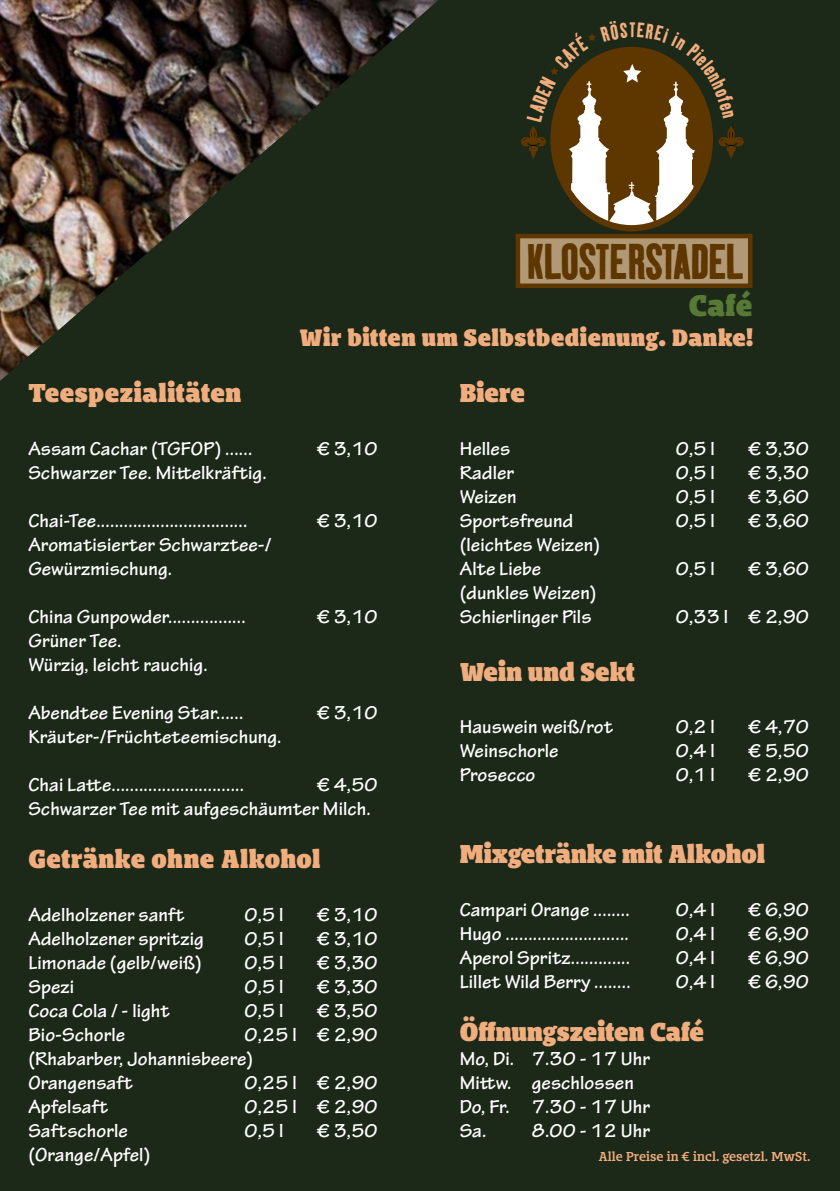
<style>
.page{position:relative;width:840px;height:1191px;background:#fff}
.page>*{position:absolute;margin:0;border:0;box-sizing:border-box;transform-origin:0 0}
.t1{font:48.6px "Kipp No 1";letter-spacing:-.02em;color:#5e3600}
.t2{font:900 27.6px "Bommer Slab";color:#577935}
.t3{font:900 24px "Bommer Slab";letter-spacing:.005em;color:#f0ad7e}
.t4{font:900 24px "Bommer Slab";letter-spacing:.025em;color:#f0ad7e}
.t5{font:900 22px "Bommer Slab";letter-spacing:.025em;color:#f0ad7e}
.t6{font:20.4px "Kipp No 1";color:#f0ad7e}
.t7{font:700 20px/24px "Tekton Pro";letter-spacing:.005em;color:#fff}
.t8{font:600 12px "Bommer Slab";letter-spacing:.005em;color:#f0ad7e}
</style>
<div class="page">
<div style="left:0;top:0;width:839px;height:1191px;background:#1c2818"></div>
<div style="left:515px;top:234px;width:237px;height:54px;background:#b19975;border:4px solid #5e3600"></div>
<img style="left:0;top:0;width:438px;height:381px">
<svg style="left:520px;top:33px;width:223px;height:195px"></svg>
<p class="t6" style="left:628px;top:18px;width:8px">T</p>
<h1 class="t1" style="left:526px;top:232px;width:219px">KLOSTERSTADEL</h1>
<h2 class="t2" style="left:688px;top:284px;width:65px">Café</h2>
<p class="t5" style="left:299px;top:321px;width:455px">Wir bitten um Selbstbedienung. Danke!</p>
<p class="t3" style="left:459px;top:374px;width:66px">Biere</p>
<p class="t7" style="left:459px;top:437px;width:52px">Helles</p>
<p class="t7" style="left:675px;top:437px;width:40px">0,5 l</p>
<p class="t7" style="left:747px;top:437px;width:62px">€ 3,30</p>
<p class="t7" style="left:459px;top:461px;width:56px">Radler</p>
<p class="t7" style="left:675px;top:461px;width:40px">0,5 l</p>
<p class="t7" style="left:747px;top:461px;width:62px">€ 3,30</p>
<p class="t7" style="left:459px;top:485px;width:58px">Weizen</p>
<p class="t7" style="left:675px;top:485px;width:40px">0,5 l</p>
<p class="t7" style="left:747px;top:485px;width:62px">€ 3,60</p>
<p class="t7" style="left:459px;top:509px;width:115px">Sportsfreund</p>
<p class="t7" style="left:675px;top:509px;width:40px">0,5 l</p>
<p class="t7" style="left:747px;top:509px;width:62px">€ 3,60</p>
<p class="t7" style="left:459px;top:533px;width:142px">(leichtes Weizen)<br>Alte Liebe</p>
<p class="t4" style="left:28px;top:374px;width:214px">Teespezialitäten</p>
<p class="t7" style="left:28px;top:437px;width:226px">Assam Cachar (TGFOP) ......</p>
<p class="t7" style="left:316px;top:437px;width:62px">€ 3,10</p>
<p class="t7" style="left:28px;top:461px;width:240px">Schwarzer Tee. Mittelkräftig.</p>
<p class="t7" style="left:28px;top:509px;width:220px">Chai-Tee.................................</p>
<p class="t7" style="left:316px;top:509px;width:62px">€ 3,10</p>
<p class="t7" style="left:28px;top:533px;width:245px">Aromatisierter Schwarztee-/<br>Gewürzmischung.</p>
<p class="t7" style="left:28px;top:605px;width:219px">China Gunpowder.................</p>
<p class="t7" style="left:316px;top:605px;width:62px">€ 3,10</p>
<p class="t7" style="left:28px;top:629px;width:181px">Grüner Tee.<br>Würzig, leicht rauchig.</p>
<p class="t7" style="left:28px;top:701px;width:216px">Abendtee Evening Star......</p>
<p class="t7" style="left:316px;top:701px;width:62px">€ 3,10</p>
<p class="t7" style="left:28px;top:725px;width:255px">Kräuter-/Früchteteemischung.</p>
<p class="t7" style="left:28px;top:773px;width:217px">Chai Latte.............................</p>
<p class="t7" style="left:675px;top:557px;width:40px">0,5 l</p>
<p class="t7" style="left:747px;top:557px;width:62px">€ 3,60</p>
<p class="t7" style="left:459px;top:581px;width:138px">(dunkles Weizen)<br>Schierlinger Pils</p>
<p class="t7" style="left:675px;top:605px;width:134px">0,33 l € 2,90</p>
<p class="t3" style="left:459px;top:653px;width:177px">Wein und Sekt</p>
<p class="t7" style="left:459px;top:715px;width:155px">Hauswein weiß/rot</p>
<p class="t7" style="left:675px;top:715px;width:40px">0,2 l</p>
<p class="t7" style="left:747px;top:715px;width:62px">€ 4,70</p>
<p class="t7" style="left:459px;top:739px;width:100px">Weinschorle</p>
<p class="t7" style="left:675px;top:739px;width:40px">0,4 l</p>
<p class="t7" style="left:747px;top:739px;width:62px">€ 5,50</p>
<p class="t7" style="left:459px;top:763px;width:77px">Prosecco</p>
<p class="t7" style="left:675px;top:763px;width:40px">0,1 l</p>
<p class="t7" style="left:747px;top:763px;width:62px">€ 2,90</p>
<p class="t7" style="left:28px;top:773px;width:350px;text-indent:288px">€ 4,50<br>Schwarzer Tee mit aufgeschäumter Milch.</p>
<p class="t3" style="left:28px;top:840px;width:293px">Getränke ohne Alkohol</p>
<p class="t7" style="left:28px;top:902px;width:158px">Adelholzener sanft</p>
<p class="t7" style="left:244px;top:902px;width:40px">0,5 l</p>
<p class="t7" style="left:316px;top:902px;width:62px">€ 3,10</p>
<p class="t7" style="left:28px;top:926px;width:177px">Adelholzener spritzig</p>
<p class="t7" style="left:244px;top:926px;width:40px">0,5 l</p>
<p class="t7" style="left:316px;top:926px;width:62px">€ 3,10</p>
<p class="t7" style="left:28px;top:950px;width:175px">Limonade (gelb/weiß)</p>
<p class="t7" style="left:244px;top:950px;width:40px">0,5 l</p>
<p class="t7" style="left:316px;top:950px;width:62px">€ 3,30</p>
<p class="t7" style="left:28px;top:974px;width:47px">Spezi</p>
<p class="t7" style="left:244px;top:974px;width:40px">0,5 l</p>
<p class="t7" style="left:316px;top:974px;width:62px">€ 3,30</p>
<p class="t7" style="left:28px;top:998px;width:143px">Coca Cola / - light</p>
<p class="t7" style="left:244px;top:998px;width:40px">0,5 l</p>
<p class="t7" style="left:316px;top:998px;width:62px">€ 3,50</p>
<p class="t7" style="left:28px;top:1022px;width:98px">Bio-Schorle</p>
<p class="t3" style="left:459px;top:835px;width:307px">Mixgetränke mit Alkohol</p>
<p class="t7" style="left:459px;top:898px;width:171px">Campari Orange ........</p>
<p class="t7" style="left:675px;top:898px;width:40px">0,4 l</p>
<p class="t7" style="left:747px;top:898px;width:62px">€ 6,90</p>
<p class="t7" style="left:459px;top:922px;width:171px">Hugo ...........................</p>
<p class="t7" style="left:675px;top:922px;width:40px">0,4 l</p>
<p class="t7" style="left:747px;top:922px;width:62px">€ 6,90</p>
<p class="t7" style="left:459px;top:946px;width:172px">Aperol Spritz.............</p>
<p class="t7" style="left:675px;top:946px;width:40px">0,4 l</p>
<p class="t7" style="left:747px;top:946px;width:62px">€ 6,90</p>
<p class="t7" style="left:459px;top:970px;width:172px">Lillet Wild Berry ........</p>
<p class="t7" style="left:675px;top:970px;width:40px">0,4 l</p>
<p class="t7" style="left:747px;top:970px;width:62px">€ 6,90</p>
<p class="t3" style="left:459px;top:1014px;width:245px">Öffnungszeiten Café</p>
<p class="t7" style="left:459px;top:1047px;width:192px">Mo, Di. 7.30 - 17 Uhr<br>Mittw. geschlossen<br>Do, Fr. 7.30 - 17 Uhr<br>Sa. 8.00 - 12 Uhr</p>
<p class="t7" style="left:28px;top:1022px;width:350px;text-indent:216px">0,25 l € 2,90 (Rhabarber, Johannisbeere)<br>Orangensaft</p>
<p class="t7" style="left:244px;top:1070px;width:134px">0,25 l € 2,90</p>
<p class="t7" style="left:28px;top:1094px;width:81px">Apfelsaft</p>
<p class="t7" style="left:244px;top:1094px;width:134px">0,25 l € 2,90</p>
<p class="t7" style="left:28px;top:1118px;width:101px">Saftschorle</p>
<p class="t7" style="left:244px;top:1118px;width:40px">0,5 l</p>
<p class="t7" style="left:316px;top:1118px;width:62px">€ 3,50</p>
<p class="t7" style="left:28px;top:1142px;width:123px">(Orange/Apfel)</p>
<p class="t8" style="left:598px;top:1147px;width:213px">Alle Preise in € incl. gesetzl. MwSt.</p>
</div>
